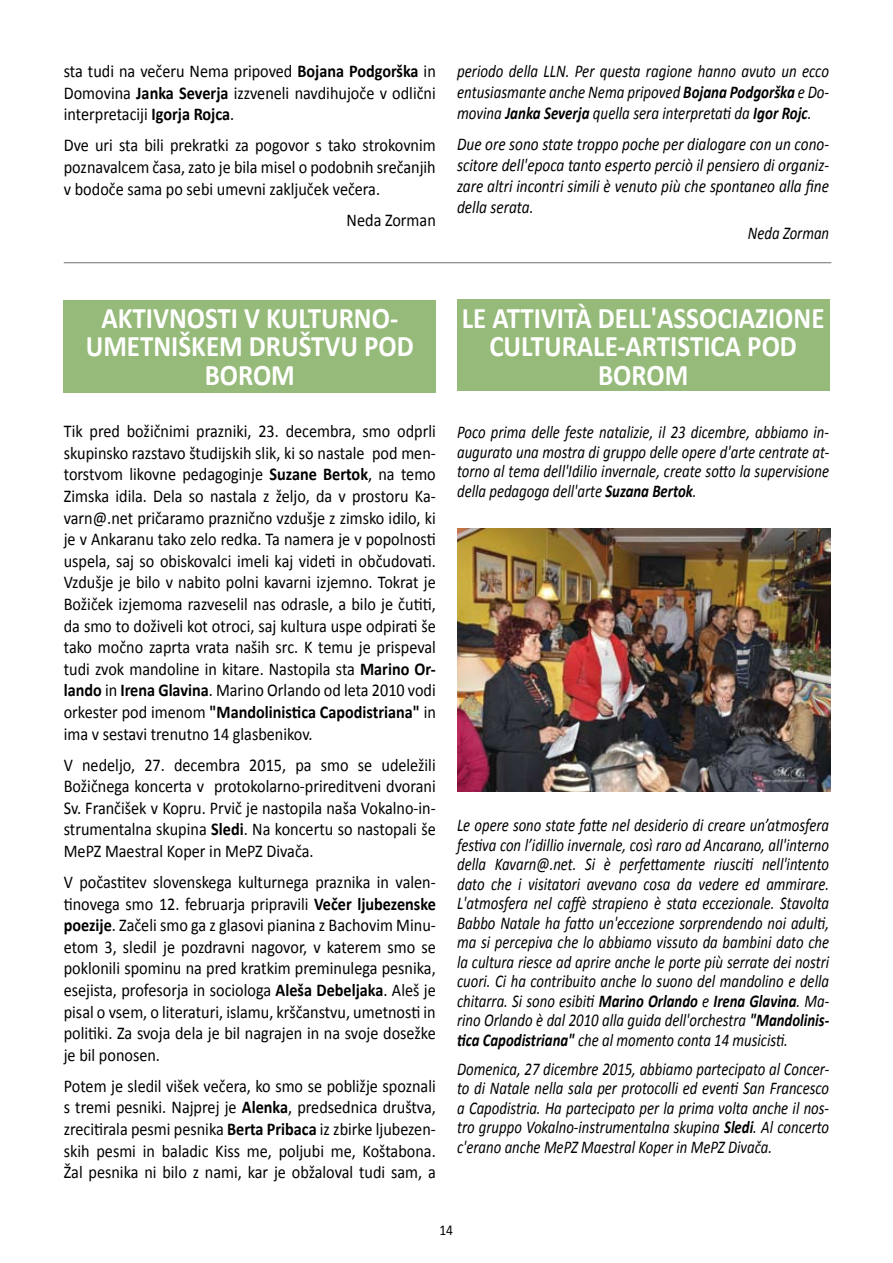
<style>
.page{position:relative;width:893px;height:1263px;background:#fff}
.page>*{position:absolute;margin:0;border:0;box-sizing:border-box;transform-origin:0 0}
.t1{font:700 30px/28.5px "Calibri";color:#fff;text-align:center;scale:.9 1}
.t2{font:18px/21.6px "Calibri";color:#000;text-align:justify;scale:.9 1}
.t3{font:italic 18px/19.5px "Calibri";color:#000;text-align:justify;scale:.82 1}
.t4{font:italic 18px/21px "Calibri";color:#000;text-align:justify;scale:.85 1}
.t5{font:italic 18px/21px "Calibri";color:#000;text-align:justify;scale:.83 1}
.t6{font:15px "Calibri";color:#000;scale:.9 1}
.s1{font-weight:700}
</style>
<div class="page">
<div style="left:457px;top:300px;width:372px;height:91px;background:#96ba79"></div>
<div style="left:64px;top:300px;width:372px;height:93px;background:#96ba79"></div>
<hr style="left:64px;top:262px;width:767px;height:1px;background:#6d6f71">
<img style="left:457px;top:529px;width:373px;height:262px">
<p class="t2" style="left:64px;top:60px;width:415px">sta tudi na večeru Nema pripoved <span class="s1">Bojana Podgorška</span> in Domovina <span class="s1">Janka Severja</span> izzveneli navdihujoče v odlični interpretaciji <span class="s1">Igorja Rojca</span>.</p>
<p class="t2" style="left:64px;top:134px;width:415px">Dve uri sta bili prekratki za pogovor s tako strokovnim poznavalcem časa, zato je bila misel o podobnih srečanjih v bodoče sama po sebi umevni zaključek večera.</p>
<p class="t2" style="left:347px;top:208px;width:101px">Neda Zorman</p>
<p class="t5" style="left:457px;top:60px;width:450px">periodo della LLN. Per questa ragione hanno avuto un ecco entusiasmante anche Nema pripoved <span class="s1">Bojana Podgorška</span> e Do&shy;movina <span class="s1">Janka Severja</span> quella sera interpretati da <span class="s1">Igor Rojc</span>.</p>
<p class="t4" style="left:457px;top:132px;width:439px">Due ore sono state troppo poche per dialogare con un cono&shy;scitore dell'epoca tanto esperto perciò il pensiero di organiz&shy;zare altri incontri simili è venuto più che spontaneo alla fine della serata.</p>
<p class="t3" style="left:748px;top:222px;width:101px">Neda Zorman</p>
<h1 class="t1" style="left:86px;top:302px;width:366px">AKTIVNOSTI V KULTURNO-<br>UMETNIŠKEM DRUŠTVU POD<br>BOROM</h1>
<h1 class="t1" style="left:462px;top:302px;width:405px">LE ATTIVITÀ DELL'ASSOCIAZIONE<br>CULTURALE-ARTISTICA POD<br>BOROM</h1>
<p class="t2" style="left:64px;top:420px;width:415px">Tik pred božičnimi prazniki, 23. decembra, smo odprli skupinsko razstavo študijskih slik, ki so nastale pod men&shy;torstvom likovne pedagoginje <span class="s1">Suzane Bertok</span>, na temo Zimska idila. Dela so nastala z željo, da v prostoru Ka&shy;varn@.net pričaramo praznično vzdušje z zimsko idilo, ki je v Ankaranu tako zelo redka. Ta namera je v popolnosti uspela, saj so obiskovalci imeli kaj videti in občudovati.<br>Vzdušje je bilo v nabito polni kavarni izjemno. Tokrat je Božiček izjemoma razveselil nas odrasle, a bilo je čutiti, da smo to doživeli kot otroci, saj kultura uspe odpirati še tako močno zaprta vrata naših src. K temu je prispeval tudi zvok mandoline in kitare. Nastopila sta <span class="s1">Marino Or&shy;lando</span> in <span class="s1">Irena Glavina</span>. Marino Orlando od leta 2010 vodi orkester pod imenom <span class="s1">"Mandolinistica Capodistriana"</span> in ima v sestavi trenutno 14 glasbenikov.</p>
<p class="t2" style="left:64px;top:753px;width:415px">V nedeljo, 27. decembra 2015, pa smo se udeležili Božičnega koncerta v protokolarno-prireditveni dvorani Sv. Frančišek v Kopru. Prvič je nastopila naša Vokalno-in&shy;strumentalna skupina <span class="s1">Sledi</span>. Na koncertu so nastopali še MePZ Maestral Koper in MePZ Divača.</p>
<p class="t2" style="left:64px;top:870px;width:415px">V počastitev slovenskega kulturnega praznika in valen&shy;tinovega smo 12. februarja pripravili <span class="s1">Večer ljubezenske poezije</span>. Začeli smo ga z glasovi pianina z Bachovim Minu&shy;etom 3, sledil je pozdravni nagovor, v katerem smo se poklonili spominu na pred kratkim preminulega pesnika, esejista, profesorja in sociologa <span class="s1">Aleša Debeljaka</span>. Aleš je pisal o vsem, o literaturi, islamu, krščanstvu, umetnosti in politiki. Za svoja dela je bil nagrajen in na svoje dosežke je bil ponosen.</p>
<p class="t2" style="left:64px;top:1074px;width:415px">Potem je sledil višek večera, ko smo se pobližje spoznali s tremi pesniki. Najprej je <span class="s1">Alenka</span>, predsednica društva, zrecitirala pesmi pesnika <span class="s1">Berta Pribaca</span> iz zbirke ljubezen&shy;skih pesmi in baladic Kiss me, poljubi me, Koštabona.<br>Žal pesnika ni bilo z nami, kar je obžaloval tudi sam, a</p>
<p class="t3" style="left:457px;top:422px;width:455px">Poco prima delle feste natalizie, il 23 dicembre, abbiamo in&shy;augurato una mostra di gruppo delle opere d'arte centrate at&shy;torno al tema dell'Idilio invernale, create sotto la supervisione della pedagoga dell'arte <span class="s1">Suzana Bertok</span>.</p>
<p class="t3" style="left:457px;top:815px;width:455px">Le opere sono state fatte nel desiderio di creare un’atmosfera festiva con l’idillio invernale, così raro ad Ancarano, all'interno della Kavarn@.net. Si è perfettamente riusciti nell'intento dato che i visitatori avevano cosa da vedere ed ammirare.<br>L'atmosfera nel caffè strapieno è stata eccezionale. Stavolta Babbo Natale ha fatto un'eccezione sorprendendo noi adulti, ma si percepiva che lo abbiamo vissuto da bambini dato che la cultura riesce ad aprire anche le porte più serrate dei nostri cuori. Ci ha contribuito anche lo suono del mandolino e della chitarra. Si sono esibiti <span class="s1">Marino Orlando</span> e <span class="s1">Irena Glavina</span>. Ma&shy;rino Orlando è dal 2010 alla guida dell'orchestra <span class="s1">"Mandolinis&shy;tica Capodistriana"</span> che al momento conta 14 musicisti.</p>
<p class="t3" style="left:457px;top:1058px;width:455px">Domenica, 27 dicembre 2015, abbiamo partecipato al Concer&shy;to di Natale nella sala per protocolli ed eventi San Francesco a Capodistria. Ha partecipato per la prima volta anche il nos&shy;tro gruppo Vokalno-instrumentalna skupina <span class="s1">Sledi</span>. Al concerto c'erano anche MePZ Maestral Koper in MePZ Divača.</p>
<p class="t6" style="left:439px;top:1221px;width:17px">14</p>
</div>
